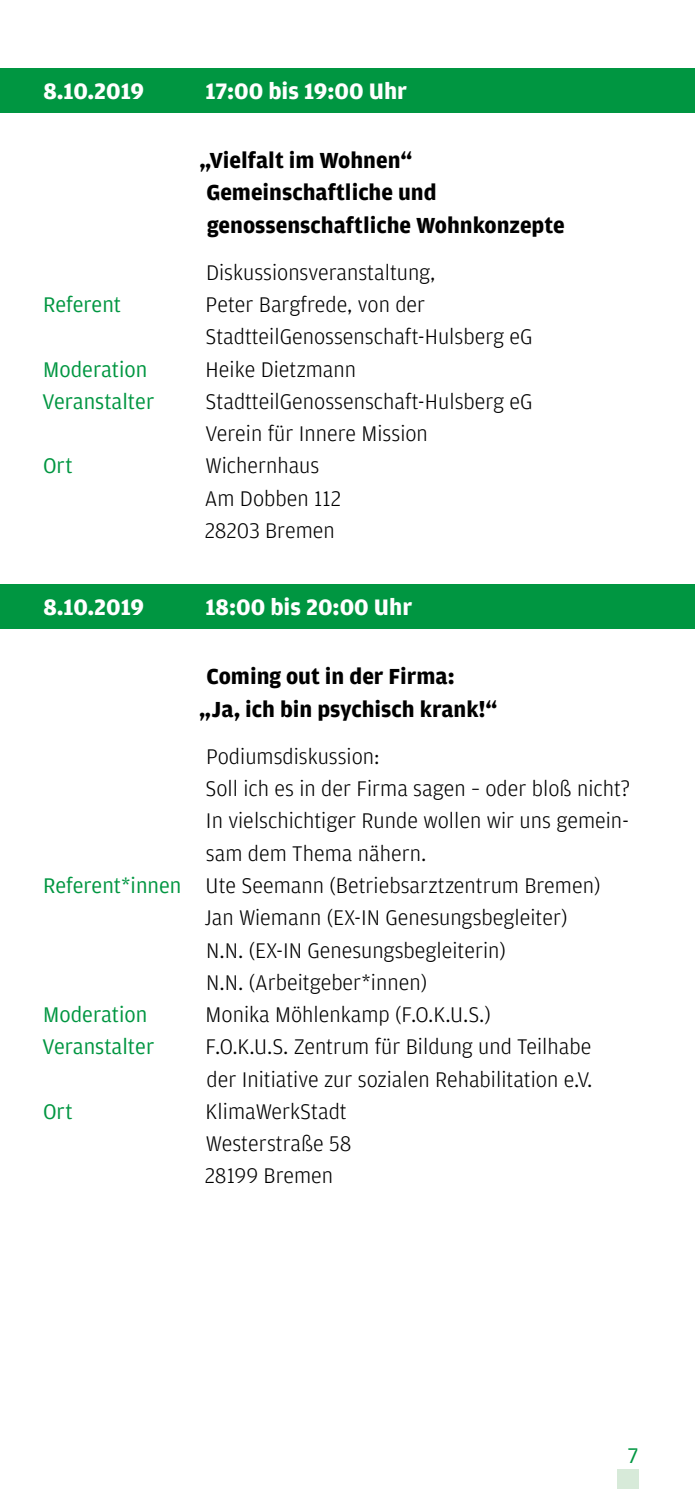
<style>
.page{position:relative;width:695px;height:1489px;background:#fff}
.page>*{position:absolute;margin:0;border:0;box-sizing:border-box;transform-origin:0 0}
.t1{font:700 23.75px "Amplitude";color:#fff}
.t2{font:700 23px/32.2px "Amplitude";color:#000}
.t3{font:300 22.5px/32.2px "Amplitude";color:#000}
.t4{font:22.5px "Amplitude";color:#009641}
.s1{font-weight:400;color:#009641}
</style>
<div class="page">
<div style="left:617px;top:1469px;width:21px;height:19px;background:#d7ead9"></div>
<div style="left:0;top:68px;width:694px;height:44px;background:#009641"></div>
<div style="left:0;top:584px;width:694px;height:44px;background:#009641"></div>
<p class="t1" style="left:43px;top:78px;width:102px">8.10.2019</p>
<p class="t1" style="left:206px;top:78px;width:203px">17:00 bis 19:00 Uhr</p>
<p class="t2" style="left:206px;top:145px;width:360px;text-indent:-7px">„Vielfalt im Wohnen“<br>Gemeinschaftliche und genossenschaftliche Wohnkonzepte</p>
<p class="t3" style="left:206px;top:256px;width:231px">Diskussionsveranstaltung,</p>
<p class="t4" style="left:43px;top:292px;width:79px">Referent</p>
<p class="t3" style="left:205px;top:289px;width:328px">Peter Bargfrede, von der<br>StadtteilGenossenschaft-Hulsberg eG</p>
<p class="t4" style="left:43px;top:357px;width:106px">Moderation</p>
<p class="t3" style="left:206px;top:353px;width:152px">Heike Dietzmann</p>
<p class="t4" style="left:42px;top:389px;width:113px">Veranstalter</p>
<p class="t3" style="left:205px;top:385px;width:329px">StadtteilGenossenschaft-Hulsberg eG<br>Verein für Innere Mission</p>
<p class="t4" style="left:43px;top:453px;width:31px">Ort</p>
<p class="t3" style="left:205px;top:450px;width:138px">Wichernhaus<br>Am Dobben 112<br>28203 Bremen</p>
<p class="t1" style="left:43px;top:594px;width:102px">8.10.2019</p>
<p class="t1" style="left:206px;top:594px;width:208px">18:00 bis 20:00 Uhr</p>
<p class="t2" style="left:199px;top:661px;width:299px;text-indent:7px">Coming out in der Firma: „Ja, ich bin psychisch krank!“</p>
<p class="t3" style="left:206px;top:740px;width:175px">Podiumsdiskussion:</p>
<p class="t3" style="left:205px;top:772px;width:426px">Soll ich es in der Firma sagen – oder bloß nicht?</p>
<p class="t3" style="left:206px;top:805px;width:424px">In vielschichtiger Runde wollen wir uns gemein-</p>
<p class="t3" style="left:206px;top:837px;width:222px">sam dem Thema nähern.</p>
<p class="t3" style="left:43px;top:869px;width:558px"><span class="s1">Referent*innen</span> Ute Seemann (Betriebsarztzentrum Bremen)</p>
<p class="t3" style="left:204px;top:901px;width:364px">Jan Wiemann (EX-IN Genesungsbegleiter)</p>
<p class="t3" style="left:206px;top:934px;width:301px">N.N. (EX-IN Genesungsbegleiterin)</p>
<p class="t3" style="left:206px;top:966px;width:222px">N.N. (Arbeitgeber*innen)</p>
<p class="t4" style="left:43px;top:1001px;width:106px">Moderation</p>
<p class="t3" style="left:206px;top:998px;width:287px">Monika Möhlenkamp (F.O.K.U.S.)</p>
<p class="t4" style="left:42px;top:1034px;width:113px">Veranstalter</p>
<p class="t3" style="left:206px;top:1030px;width:388px">F.O.K.U.S. Zentrum für Bildung und Teilhabe der Initiative zur sozialen Rehabilitation e.V.</p>
<p class="t4" style="left:43px;top:1098px;width:31px">Ort</p>
<p class="t3" style="left:205px;top:1095px;width:148px">KlimaWerkStadt<br>Westerstraße 58<br>28199 Bremen</p>
<p class="t4" style="left:627px;top:1442px;width:12px">7</p>
</div>
